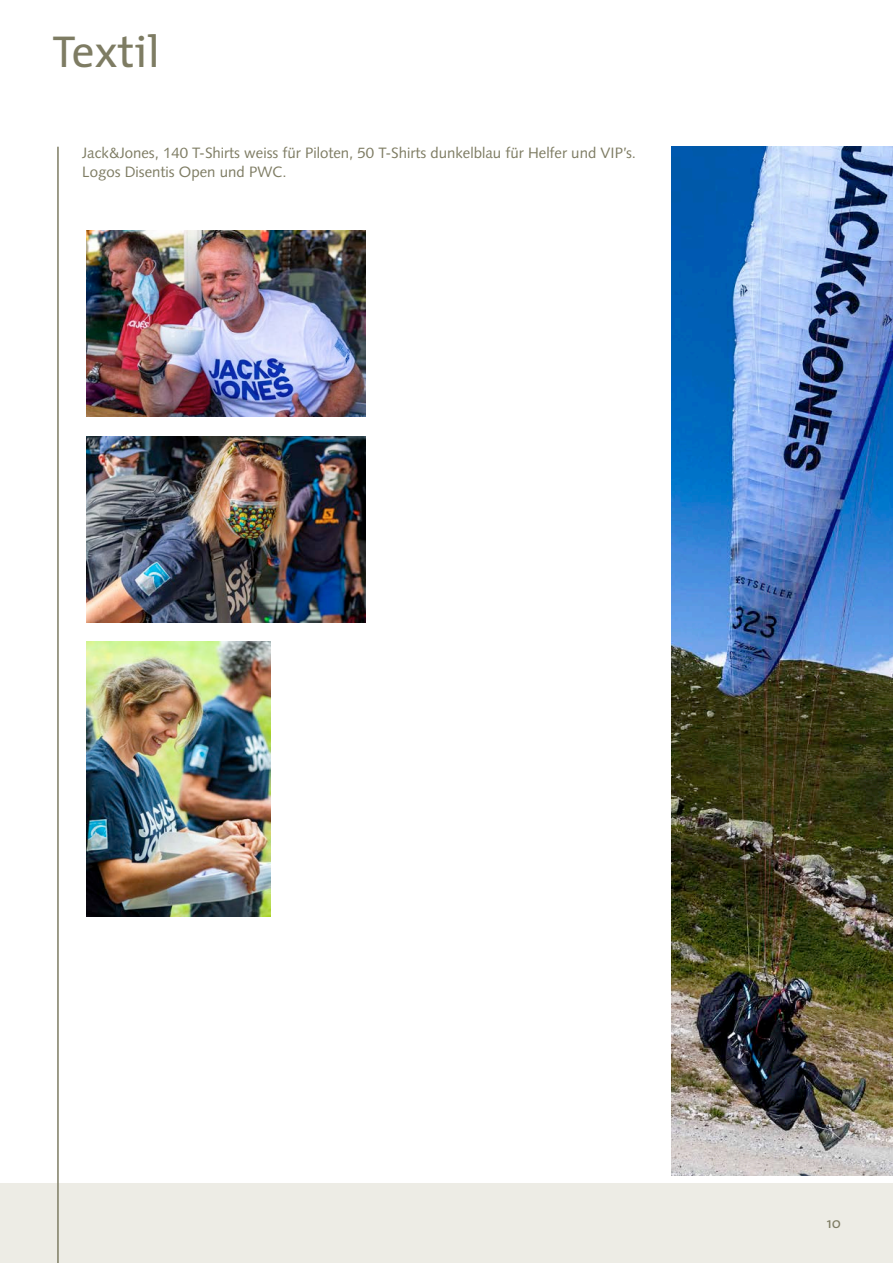
<style>
.page{position:relative;width:893px;height:1263px;background:#fff}
.page>*{position:absolute;margin:0;border:0;box-sizing:border-box;transform-origin:0 0}
.Events_Überschrift{font:45px "The Mix";color:#7e7c63}
.Lauftext_D{font:15px/19.5px "Syntax";color:#7e7c63}
.t1{font:15px "The Mix";color:#7e7c63}
</style>
<div class="page">
<div style="left:0;top:1182px;width:893px;height:81px;background:#edece5"></div>
<img style="left:671px;top:147px;width:222px;height:1029px">
<div style="left:0;top:1176px;width:893px;height:7px;background:#fff"></div>
<hr style="left:57px;top:147px;width:2px;height:1116px;background:#7e7c63">
<img style="left:86px;top:231px;width:279px;height:186px">
<img style="left:86px;top:437px;width:279px;height:186px">
<img style="left:86px;top:641px;width:184px;height:275px">
<p class="Events_Überschrift" style="left:53px;top:14px;width:109px">Textil</p>
<p class="Lauftext_D" style="left:82px;top:143px;width:555px">Jack&amp;Jones, 140 T-Shirts weiss für Piloten, 50 T-Shirts dunkelblau für Helfer und VIP’s.<br>Logos Disentis Open und PWC.</p>
<p class="t1" style="left:827px;top:1210px;width:16px">10</p>
</div>
